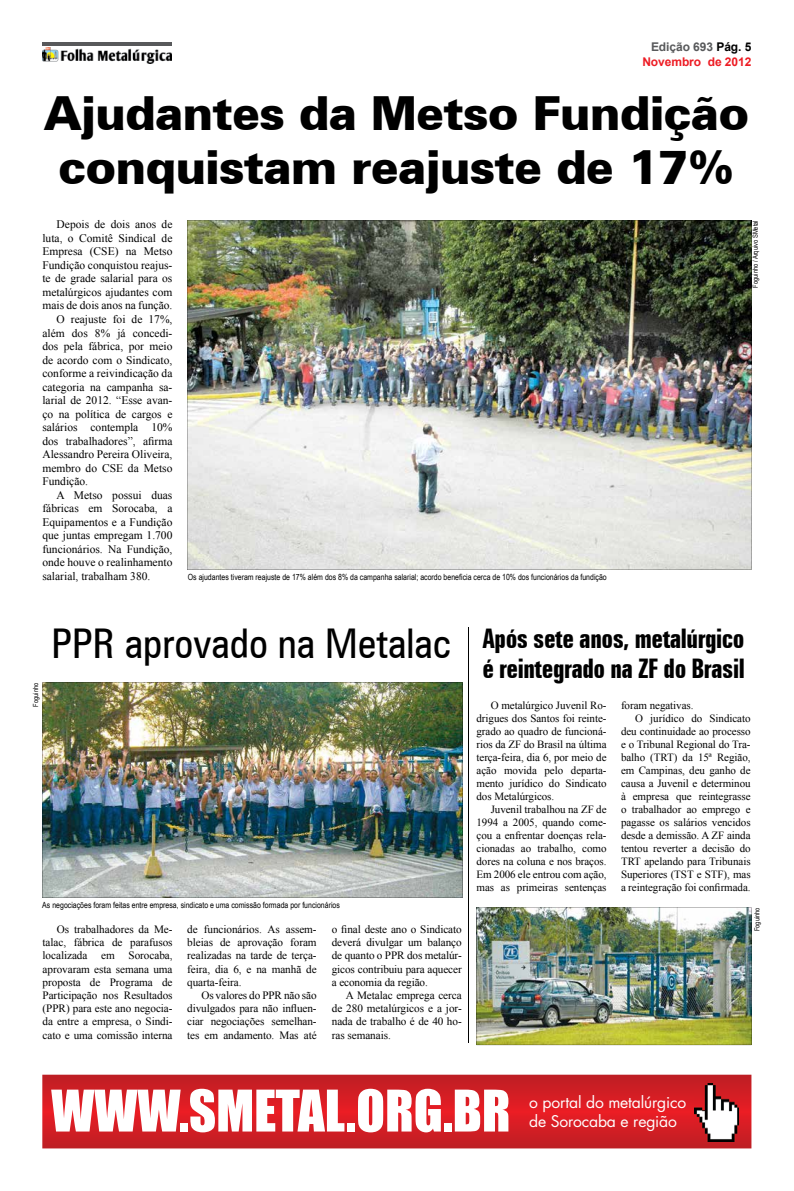
<style>
.page{position:relative;width:794px;height:1191px;background:#fff}
.page>*{position:absolute;margin:0;border:0;box-sizing:border-box;transform-origin:0 0}
.t1{font:53px "Impact";color:#fff}
.t2{font:900 47px/54px "Zurich BT";letter-spacing:-.02em;color:#000;text-align:center}
.t3{font:condensed 41px "Zurich BT";color:#000}
.t4{font:700 extra-condensed 27px/30px "Zurich BT";letter-spacing:-.015em;color:#000}
.t5{font:15.7px/18.8px "Futura";letter-spacing:-.01em;color:#fff}
.t6{font:700 12px/14.4px "Arial";letter-spacing:-.005em;color:#ed1c24;text-align:right}
.t7{font:11.5px "Times New Roman";color:#000}
.t8{font:11.2px/13.2px "Times New Roman";letter-spacing:-.005em;color:#000;text-align:justify}
.t9{font:11px/13px "Times New Roman";letter-spacing:-.005em;color:#000;text-align:justify}
.t10{font:8.5px "Arial Narrow";color:#000}
.t11{font:7px "Arial Narrow";color:#000}
.s1{color:#58595b}
.s2{color:#000}
</style>
<div class="page">
<hr style="left:43px;top:43px;width:129px;height:3px;background:#58595b">
<img style="left:43px;top:48px;width:129px;height:15px">
<img style="left:42px;top:682px;width:421px;height:216px">
<img style="left:187px;top:220px;width:564px;height:350px">
<img style="left:476px;top:907px;width:275px;height:138px">
<hr style="left:469px;top:627px;width:1px;height:415px;background:#000">
<svg style="left:42px;top:1074px;width:709px;height:74px;background:#d22026"></svg>
<img style="left:694px;top:1083px;width:45px;height:58px">
<p class="t6" style="left:642px;top:40px;width:111px"><span class="s1">Edição 693</span> <span class="s2">Pág. 5<br></span>Novembro de 2012</p>
<h2 class="t2" style="left:43px;top:86px;width:707px">Ajudantes da Metso Fundição conquistam reajuste de 17%</h2>
<p class="t7" style="left:57px;top:217px;width:117px">Depois de dois anos de</p>
<p class="t7" style="left:42px;top:230px;width:132px">luta, o Comitê Sindical de</p>
<p class="t7" style="left:42px;top:244px;width:131px">Empresa (CSE) na Metso</p>
<p class="t7" style="left:42px;top:257px;width:132px">Fundição conquistou reajus-</p>
<p class="t7" style="left:42px;top:271px;width:132px">te de grade salarial para os</p>
<p class="t7" style="left:42px;top:284px;width:132px">metalúrgicos ajudantes com</p>
<p class="t7" style="left:42px;top:298px;width:132px">mais de dois anos na função.</p>
<p class="t7" style="left:57px;top:311px;width:117px">O reajuste foi de 17%,</p>
<p class="t7" style="left:42px;top:325px;width:132px">além dos 8% já concedi-</p>
<p class="t7" style="left:42px;top:338px;width:132px">dos pela fábrica, por meio</p>
<p class="t7" style="left:42px;top:352px;width:132px">de acordo com o Sindicato,</p>
<p class="t7" style="left:42px;top:365px;width:132px">conforme a reivindicação da</p>
<p class="t7" style="left:42px;top:379px;width:132px">categoria na campanha sa-</p>
<p class="t7" style="left:42px;top:392px;width:132px">larial de 2012. “Esse avan-</p>
<p class="t7" style="left:42px;top:406px;width:132px">ço na política de cargos e</p>
<p class="t7" style="left:42px;top:419px;width:131px">salários contempla 10%</p>
<p class="t7" style="left:42px;top:433px;width:132px">dos trabalhadores”, afirma</p>
<p class="t7" style="left:42px;top:446px;width:132px">Alessandro Pereira Oliveira,</p>
<p class="t7" style="left:42px;top:460px;width:132px">membro do CSE da Metso</p>
<p class="t7" style="left:42px;top:473px;width:47px">Fundição.</p>
<p class="t7" style="left:57px;top:487px;width:117px">A Metso possui duas</p>
<p class="t7" style="left:42px;top:500px;width:132px">fábricas em Sorocaba, a</p>
<p class="t7" style="left:42px;top:514px;width:132px">Equipamentos e a Fundição</p>
<p class="t7" style="left:42px;top:527px;width:132px">que juntas empregam 1.700</p>
<p class="t7" style="left:42px;top:541px;width:132px">funcionários. Na Fundição,</p>
<p class="t7" style="left:42px;top:554px;width:132px">onde houve o realinhamento</p>
<p class="t7" style="left:42px;top:568px;width:109px">salarial, trabalham 380.</p>
<p class="t10" style="left:188px;top:570px;width:420px">Os ajudantes tiveram reajuste de 17% além dos 8% da campanha salarial; acordo beneficia cerca de 10% dos funcionários da fundição</p>
<p class="t11" style="left:750px;top:288px;width:69px;rotate:-90deg">Foguinho / Arquivo SMetal</p>
<p class="t11" style="left:31px;top:706px;width:25px;rotate:-90deg">Foguinho</p>
<h3 class="t3" style="left:52px;top:619px;width:401px">PPR aprovado na Metalac</h3>
<p class="t10" style="left:42px;top:898px;width:299px">As negociações foram feitas entre empresa, sindicato e uma comissão formada por funcionários</p>
<p class="t8" style="left:43px;top:922px;width:132px;text-indent:14px">Os trabalhadores da Me&shy;talac, fábrica de parafusos localizada em Sorocaba, aprovaram esta semana uma proposta de Programa de Participação nos Resultados (PPR) para este ano negocia&shy;da entre a empresa, o Sindi&shy;cato e uma comissão interna</p>
<p class="t8" style="left:187px;top:922px;width:131px">de funcionários. As assem&shy;bleias de aprovação foram realizadas na tarde de terça&shy;feira, dia 6, e na manhã de quarta-feira.</p>
<p class="t8" style="left:187px;top:988px;width:131px;text-indent:14px">Os valores do PPR não são divulgados para não influen&shy;ciar negociações semelhan&shy;tes em andamento. Mas até</p>
<p class="t8" style="left:332px;top:922px;width:131px">o final deste ano o Sindicato deverá divulgar um balanço de quanto o PPR dos metalúr&shy;gicos contribuiu para aquecer a economia da região.</p>
<p class="t8" style="left:332px;top:988px;width:131px;text-indent:14px">A Metalac emprega cerca de 280 metalúrgicos e a jor&shy;nada de trabalho é de 40 ho&shy;ras semanais.</p>
<h3 class="t4" style="left:482px;top:624px;width:264px">Após sete anos, metalúrgico é reintegrado na ZF do Brasil</h3>
<p class="t9" style="left:476px;top:698px;width:132px;text-indent:14px">O metalúrgico Juvenil Ro&shy;drigues dos Santos foi reinte&shy;grado ao quadro de funcioná&shy;rios da ZF do Brasil na última terça-feira, dia 6, por meio de ação movida pelo departa&shy;mento jurídico do Sindicato dos Metalúrgicos.</p>
<p class="t9" style="left:476px;top:802px;width:132px;text-indent:14px">Juvenil trabalhou na ZF de 1994 a 2005, quando come&shy;çou a enfrentar doenças rela&shy;cionadas ao trabalho, como dores na coluna e nos braços.<br>Em 2006 ele entrou com ação, mas as primeiras sentenças</p>
<p class="t9" style="left:621px;top:698px;width:74px">foram negativas.</p>
<p class="t9" style="left:635px;top:711px;width:117px">O jurídico do Sindicato</p>
<p class="t9" style="left:621px;top:724px;width:131px">deu continuidade ao processo</p>
<p class="t9" style="left:621px;top:737px;width:131px">e o Tribunal Regional do Tra-</p>
<p class="t9" style="left:621px;top:750px;width:131px">balho (TRT) da 15ª Região,</p>
<p class="t9" style="left:621px;top:763px;width:131px">em Campinas, deu ganho de</p>
<p class="t9" style="left:621px;top:776px;width:131px">causa a Juvenil e determinou</p>
<p class="t9" style="left:621px;top:789px;width:131px">à empresa que reintegrasse</p>
<p class="t9" style="left:621px;top:802px;width:131px">o trabalhador ao emprego e</p>
<p class="t9" style="left:621px;top:815px;width:131px">pagasse os salários vencidos</p>
<p class="t9" style="left:621px;top:828px;width:131px">desde a demissão. A ZF ainda</p>
<p class="t9" style="left:621px;top:841px;width:131px">tentou reverter a decisão do</p>
<p class="t9" style="left:621px;top:854px;width:131px">TRT apelando para Tribunais</p>
<p class="t9" style="left:621px;top:867px;width:131px">Superiores (TST e STF), mas</p>
<p class="t9" style="left:621px;top:880px;width:131px">a reintegração foi confirmada.</p>
<p class="t11" style="left:752px;top:931px;width:25px;rotate:-90deg">Foguinho</p>
<h1 class="t1" style="left:51px;top:1069px;width:461px">WWW.SMETAL.ORG.BR</h1>
<h3 class="t5" style="left:529px;top:1093px;width:159px">o portal do metalúrgico de Sorocaba e região</h3>
</div>
